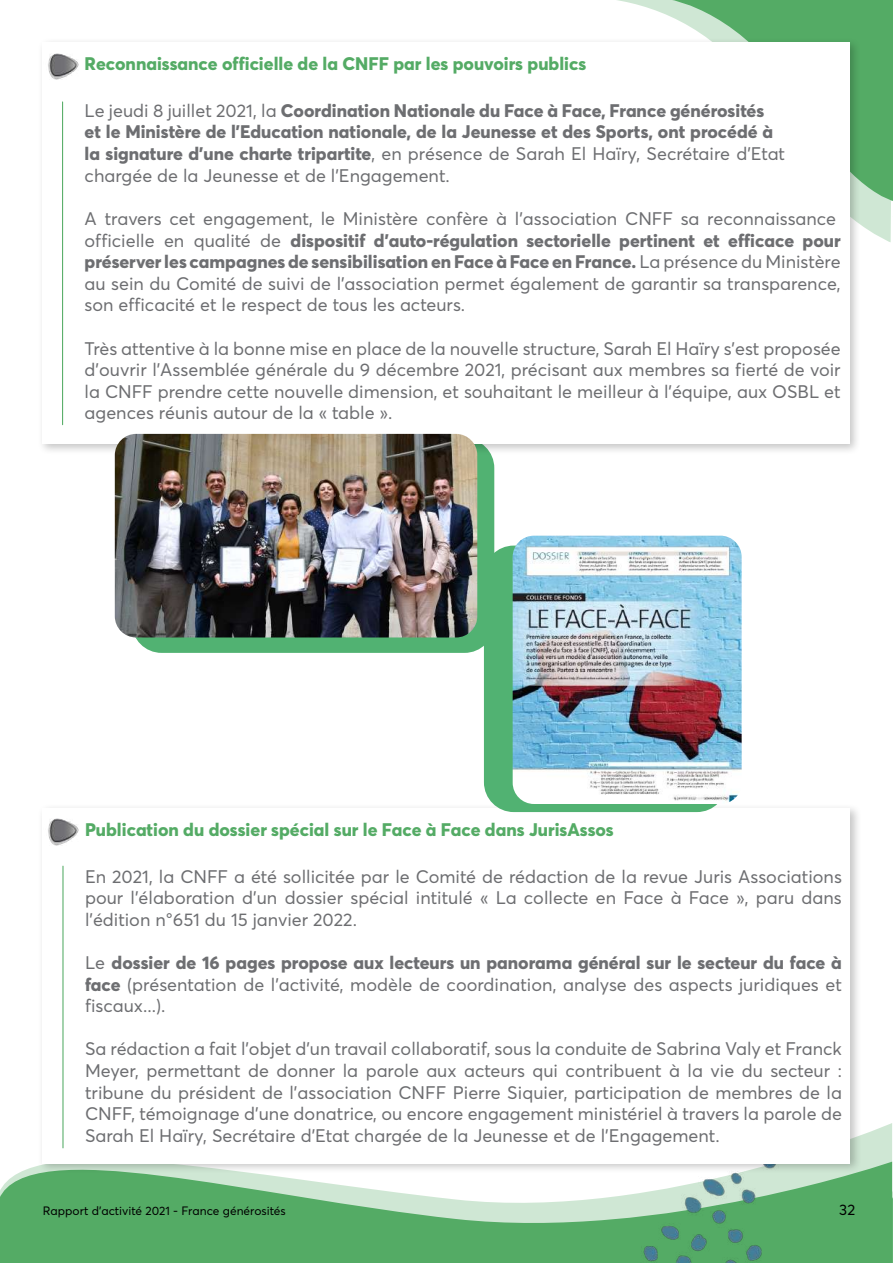
<style>
.page{position:relative;width:893px;height:1263px;background:#fff}
.page>*{position:absolute;margin:0;border:0;box-sizing:border-box;transform-origin:0 0}
.t1{font:18px/21.6px "Averta";color:#6d6e71;text-align:justify}
.t2{font:800 18px/21.6px "Averta";color:#6d6e71}
.t3{font:800 18px "Averta";color:#54ab65}
.t4{font:15px "Averta";color:#000}
.t5{font:12px "Averta";color:#000}
.s1{font-weight:400}
.s2{font-weight:800}
</style>
<div class="page">
<svg style="left:0;top:1123px;width:892px;height:140px;background:#7bbe88"></svg>
<svg style="left:892px;top:1161px;width:1px;height:102px"></svg>
<svg style="left:617px;top:0;width:274px;height:242px"></svg>
<svg style="left:672px;top:0;width:221px;height:201px;background:#65b375"></svg>
<img style="left:629px;top:1175px;width:151px;height:88px">
<div style="left:132px;top:438px;width:362px;height:215px;background:#51b272;border-radius:30px"></div>
<div style="left:37px;top:37px;width:824px;height:418px;background:#000;opacity:.23"></div>
<div style="left:42px;top:43px;width:808px;height:401px;background:#fff"></div>
<div style="left:37px;top:803px;width:825px;height:372px;background:#000;opacity:.23"></div>
<div style="left:43px;top:808px;width:807px;height:355px;background:#fff"></div>
<img style="left:48px;top:53px;width:31px;height:27px">
<img style="left:48px;top:819px;width:31px;height:26px">
<hr style="left:62px;top:102px;width:1px;height:323px;background:#54ab65">
<hr style="left:62px;top:866px;width:2px;height:282px;background:#54ab65">
<img style="left:115px;top:434px;width:362px;height:203px">
<div style="left:484px;top:546px;width:243px;height:266px;background:#51b272;border-radius:30px"></div>
<img style="left:513px;top:536px;width:229px;height:268px">
<p class="t3" style="left:85px;top:52px;width:503px">Reconnaissance officielle de la CNFF par les pouvoirs publics</p>
<p class="t2" style="left:85px;top:99px;width:702px"><span class="s1">Le jeudi 8 juillet 2021, la</span> Coordination Nationale du Face à Face, France générosités<br>et le Ministère de l’Education nationale, de la Jeunesse et des Sports, ont procédé à la signature d’une charte tripartite<span class="s1">, en présence de Sarah El Haïry, Secrétaire d’Etat chargée de la Jeunesse et de l’Engagement.</span></p>
<p class="t1" style="left:85px;top:208px;width:758px;text-align:left">A travers cet engagement, le Ministère confère à l’association CNFF sa reconnaissance officielle en qualité de <span class="s2">dispositif d’auto-régulation sectorielle pertinent et efficace pour préserver les campagnes de sensibilisation en Face à Face en France.</span> La présence du Ministère au sein du Comité de suivi de l’association permet également de garantir sa transparence, son efficacité et le respect de tous les acteurs.</p>
<p class="t1" style="left:85px;top:337px;width:758px">Très attentive à la bonne mise en place de la nouvelle structure, Sarah El Haïry s’est proposée d’ouvrir l’Assemblée générale du 9 décembre 2021, précisant aux membres sa fierté de voir la CNFF prendre cette nouvelle dimension, et souhaitant le meilleur à l’équipe, aux OSBL et agences réunis autour de la « table ».</p>
<p class="t3" style="left:85px;top:818px;width:530px">Publication du dossier spécial sur le Face à Face dans JurisAssos</p>
<p class="t1" style="left:85px;top:865px;width:758px">En 2021, la CNFF a été sollicitée par le Comité de rédaction de la revue Juris Associations pour l’élaboration d’un dossier spécial intitulé « La collecte en Face à Face », paru dans l’édition n°651 du 15 janvier 2022.</p>
<p class="t1" style="left:85px;top:952px;width:758px">Le <span class="s2">dossier de 16 pages propose aux lecteurs un panorama général sur le secteur du face à face</span> (présentation de l’activité, modèle de coordination, analyse des aspects juridiques et fiscaux...).</p>
<p class="t1" style="left:85px;top:1038px;width:758px">Sa rédaction a fait l’objet d’un travail collaboratif, sous la conduite de Sabrina Valy et Franck Meyer, permettant de donner la parole aux acteurs qui contribuent à la vie du secteur : tribune du président de l’association CNFF Pierre Siquier, participation de membres de la CNFF, témoignage d’une donatrice, ou encore engagement ministériel à travers la parole de Sarah El Haïry, Secrétaire d’Etat chargée de la Jeunesse et de l’Engagement.</p>
<p class="t5" style="left:43px;top:1203px;width:244px">Rapport d’activité 2021 - France générosités</p>
<p class="t4" style="left:839px;top:1201px;width:17px">32</p>
</div>
